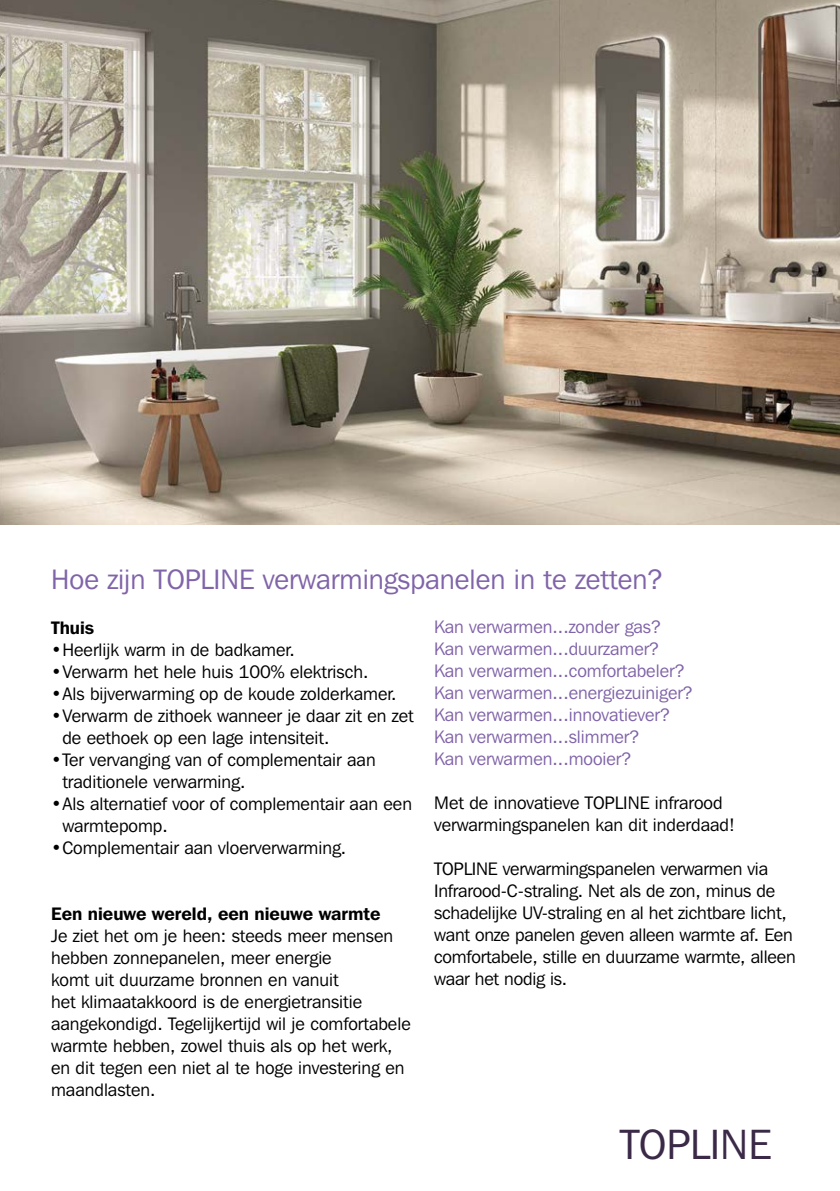
<style>
.page{position:relative;width:840px;height:1191px;background:#fff}
.page>*{position:absolute;margin:0;border:0;box-sizing:border-box;transform-origin:0 0}
.t1{font:42px "Franklin Gothic IT Cby BT";color:#3a2947}
.t2{font:28px "Franklin Gothic IT Cby BT";color:#8064a9}
.t3{font:18px/22px "Franklin Gothic IT Cby BT";color:#000}
.t4{font:18px/22px "Franklin Gothic IT Cby BT";color:#8064a9}
.t5{font:600 18px "Franklin Gothic IT Cby BT";color:#000}
.s1{font-weight:600}
</style>
<div class="page">
<img style="left:0;top:0;width:839px;height:524px">
<h2 class="t2" style="left:51px;top:561px;width:613px">Hoe zijn TOPLINE verwarmingspanelen in te zetten?</h2>
<p class="t5" style="left:51px;top:616px;width:45px">Thuis</p>
<p class="t3" style="left:51px;top:638px;width:245px"><span class="s1">•</span>Heerlijk warm in de badkamer.</p>
<p class="t3" style="left:51px;top:660px;width:318px"><span class="s1">•</span>Verwarm het hele huis 100% elektrisch.</p>
<p class="t3" style="left:51px;top:682px;width:347px"><span class="s1">•</span>Als bijverwarming op de koude zolderkamer.</p>
<p class="t3" style="left:62px;top:704px;width:352px;text-indent:-11px"><span class="s1">•</span>Verwarm de zithoek wanneer je daar zit en zet de eethoek op een lage intensiteit.</p>
<p class="t3" style="left:62px;top:748px;width:314px;text-indent:-11px"><span class="s1">•</span>Ter vervanging van of complementair aan traditionele verwarming.</p>
<p class="t3" style="left:62px;top:792px;width:351px;text-indent:-11px"><span class="s1">•</span>Als alternatief voor of complementair aan een warmtepomp.</p>
<p class="t3" style="left:51px;top:836px;width:296px"><span class="s1">•</span>Complementair aan vloerverwarming.</p>
<p class="t5" style="left:51px;top:902px;width:331px">Een nieuwe wereld, een nieuwe warmte</p>
<p class="t3" style="left:51px;top:924px;width:361px">Je ziet het om je heen: steeds meer mensen hebben zonnepanelen, meer energie<br>komt uit duurzame bronnen en vanuit<br>het klimaatakkoord is de energietransitie aangekondigd. Tegelijkertijd wil je comfortabele warmte hebben, zowel thuis als op het werk, en dit tegen een niet al te hoge investering en maandlasten.</p>
<p class="t4" style="left:434px;top:616px;width:260px">Kan verwarmen...zonder gas?<br>Kan verwarmen...duurzamer?<br>Kan verwarmen...comfortabeler?<br>Kan verwarmen...energiezuiniger?<br>Kan verwarmen...innovatiever?<br>Kan verwarmen...slimmer?<br>Kan verwarmen...mooier?</p>
<p class="t3" style="left:434px;top:792px;width:302px">Met de innovatieve TOPLINE infrarood verwarmingspanelen kan dit inderdaad!</p>
<p class="t3" style="left:434px;top:858px;width:363px">TOPLINE verwarmingspanelen verwarmen via Infrarood-C-straling. Net als de zon, minus de schadelijke UV-straling en al het zichtbare licht, want onze panelen geven alleen warmte af. Een comfortabele, stille en duurzame warmte, alleen waar het nodig is.</p>
<h1 class="t1" style="left:619px;top:1118px;width:153px">TOPLINE</h1>
</div>
